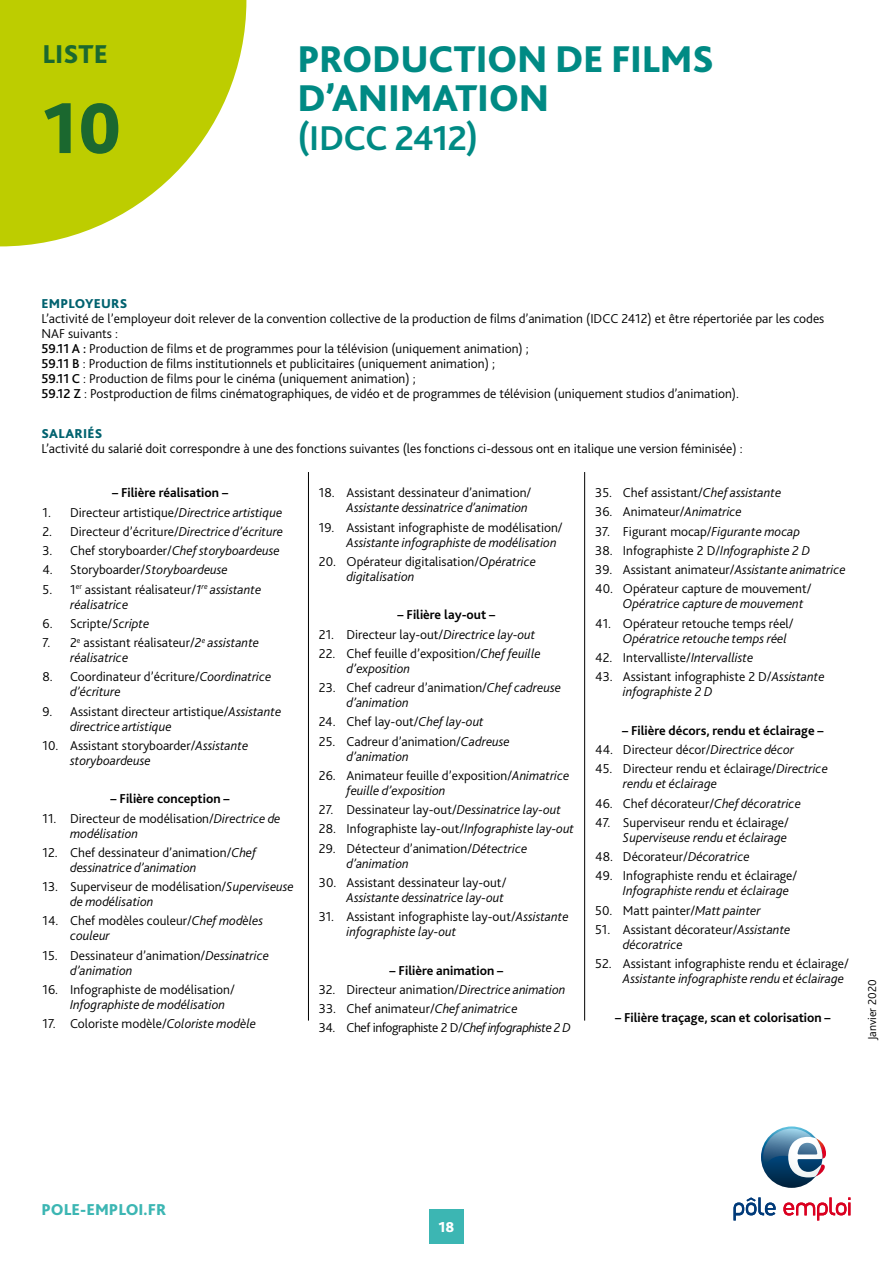
<style>
.page{position:relative;width:893px;height:1263px;background:#fff}
.page>*{position:absolute;margin:0;border:0;box-sizing:border-box;transform-origin:0 0}
.t1{font:800 75px "Bliss 2";color:#1b682f}
.t2{font:800 39px/39px "Bliss 2";letter-spacing:-.01em;color:#008a84}
.t3{font:700 36px "Bliss 2";letter-spacing:-.025em;color:#008a84}
.t4{font:800 27px "Bliss 2";color:#1b682f}
.t5{font:800 16.5px "Bliss 2";color:#3cb6b3}
.t6{font:800 15px "Bliss 2";color:#fff}
.t7{font:300 13.5px/15px "Bliss 2";color:#000}
.t8{font:italic 300 13.5px "Bliss 2";color:#000}
.t9{font:700 13.5px "Bliss 2";color:#000}
.t10{font:300 13.5px "Bliss 2";letter-spacing:-.03em;color:#000}
.t11{font:800 13.5px "Bliss 2";letter-spacing:.02em;color:#00626f}
.t12{font:300 12px "Bliss 2";color:#000}
.s1{font-weight:500}
.s2{font-style:italic}
</style>
<div class="page">
<div style="left:429px;top:1209px;width:34px;height:34px;background:#3cb6b3"></div>
<svg style="left:0;top:0;width:246px;height:246px;fill:#bdcd00"></svg>
<svg style="left:761px;top:1126px;width:61px;height:62px"></svg>
<svg style="left:763px;top:1128px;width:63px;height:49px"></svg>
<svg style="left:733px;top:1197px;width:43px;height:23px"></svg>
<svg style="left:783px;top:1197px;width:67px;height:23px"></svg>
<hr style="left:308px;top:472px;width:1px;height:548px;background:#000">
<hr style="left:584px;top:472px;width:1px;height:548px;background:#000">
<h3 class="t4" style="left:43px;top:37px;width:67px">LISTE</h3>
<h1 class="t1" style="left:43px;top:82px;width:81px">10</h1>
<h2 class="t2" style="left:298px;top:40px;width:418px">PRODUCTION DE FILMS<br>D’ANIMATION</h2>
<h3 class="t3" style="left:298px;top:116px;width:182px">(IDCC 2412)</h3>
<p class="t11" style="left:41px;top:295px;width:87px">EMPLOYEURS</p>
<p class="t7" style="left:41px;top:311px;width:784px">L’activité de l’employeur doit relever de la convention collective de la production de films d’animation (IDCC 2412) et être répertoriée par les codes NAF suivants :<br><span class="s1">59.11 A :</span> Production de films et de programmes pour la télévision (uniquement animation) ;<br><span class="s1">59.11 B</span> : Production de films institutionnels et publicitaires (uniquement animation) ;<br><span class="s1">59.11 C</span> : Production de films pour le cinéma (uniquement animation) ;<br><span class="s1">59.12 Z</span> : Postproduction de films cinématographiques, de vidéo et de programmes de télévision (uniquement studios d’animation).</p>
<p class="t11" style="left:41px;top:425px;width:62px">SALARIÉS</p>
<p class="t7" style="left:41px;top:441px;width:703px">L’activité du salarié doit correspondre à une des fonctions suivantes (les fonctions ci-dessous ont en italique une version féminisée) :</p>
<p class="t9" style="left:112px;top:484px;width:117px">– Filière réalisation –</p>
<p class="t7" style="left:43px;top:504px;width:241px">1. Directeur artistique/<span class="s2">Directrice artistique</span></p>
<p class="t7" style="left:43px;top:524px;width:242px">2. Directeur d’écriture/<span class="s2">Directrice d’écriture</span></p>
<p class="t7" style="left:43px;top:543px;width:239px">3. Chef storyboarder/<span class="s2">Chef storyboardeuse</span></p>
<p class="t7" style="left:43px;top:562px;width:187px">4. Storyboarder/<span class="s2">Storyboardeuse</span></p>
<p class="t7" style="left:70px;top:581px;width:193px;text-indent:-28px">5. 1<sup>er</sup> assistant réalisateur/<span class="s2">1</span><sup>re</sup> <span class="s2">assistante réalisatrice</span></p>
<p class="t7" style="left:43px;top:616px;width:108px">6. Scripte/<span class="s2">Scripte</span></p>
<p class="t7" style="left:70px;top:635px;width:191px;text-indent:-28px">7. 2<sup>e</sup> assistant réalisateur/<span class="s2">2</span><sup>e</sup> <span class="s2">assistante réalisatrice</span></p>
<p class="t7" style="left:70px;top:669px;width:203px;text-indent:-28px">8. Coordinateur d’écriture/<span class="s2">Coordinatrice d’écriture</span></p>
<p class="t7" style="left:70px;top:703px;width:213px;text-indent:-28px">9. Assistant directeur artistique/<span class="s2">Assistante directrice artistique</span></p>
<p class="t7" style="left:70px;top:738px;width:180px;text-indent:-28px">10. Assistant storyboarder/<span class="s2">Assistante storyboardeuse</span></p>
<p class="t9" style="left:111px;top:790px;width:121px">– Filière conception –</p>
<p class="t7" style="left:70px;top:810px;width:212px;text-indent:-28px">11. Directeur de modélisation/<span class="s2">Directrice de modélisation</span></p>
<p class="t7" style="left:70px;top:845px;width:188px;text-indent:-28px">12. Chef dessinateur d’animation/<span class="s2">Chef dessinatrice d’animation</span></p>
<p class="t7" style="left:70px;top:879px;width:225px;text-indent:-28px">13. Superviseur de modélisation/<span class="s2">Superviseuse de modélisation</span></p>
<p class="t7" style="left:70px;top:913px;width:195px;text-indent:-28px">14. Chef modèles couleur/<span class="s2">Chef modèles couleur</span></p>
<p class="t7" style="left:70px;top:947px;width:200px;text-indent:-28px">15. Dessinateur d’animation/<span class="s2">Dessinatrice d’animation</span></p>
<p class="t7" style="left:43px;top:982px;width:194px">16. Infographiste de modélisation/</p>
<p class="t8" style="left:70px;top:996px;width:156px">Infographiste de modélisation</p>
<p class="t7" style="left:43px;top:1016px;width:215px">17. Coloriste modèle/<span class="s2">Coloriste modèle</span></p>
<p class="t7" style="left:319px;top:485px;width:214px">18. Assistant dessinateur d’animation/</p>
<p class="t8" style="left:347px;top:499px;width:183px">Assistante dessinatrice d’animation</p>
<p class="t7" style="left:319px;top:519px;width:245px">19. Assistant infographiste de modélisation/</p>
<p class="t8" style="left:347px;top:534px;width:212px">Assistante infographiste de modélisation</p>
<p class="t7" style="left:347px;top:554px;width:191px;text-indent:-28px">20. Opérateur digitalisation/<span class="s2">Opératrice digitalisation</span></p>
<p class="t9" style="left:398px;top:606px;width:99px">– Filière lay-out –</p>
<p class="t7" style="left:319px;top:626px;width:218px">21. Directeur lay-out/<span class="s2">Directrice lay-out</span></p>
<p class="t7" style="left:347px;top:646px;width:196px;text-indent:-28px">22. Chef feuille d’exposition/<span class="s2">Chef feuille d’exposition</span></p>
<p class="t7" style="left:347px;top:680px;width:216px;text-indent:-28px">23. Chef cadreur d’animation/<span class="s2">Chef cadreuse d’animation</span></p>
<p class="t7" style="left:319px;top:714px;width:166px">24. Chef lay-out/<span class="s2">Chef lay-out</span></p>
<p class="t7" style="left:347px;top:733px;width:165px;text-indent:-28px">25. Cadreur d’animation/<span class="s2">Cadreuse d’animation</span></p>
<p class="t7" style="left:347px;top:768px;width:224px;text-indent:-28px">26. Animateur feuille d’exposition/<span class="s2">Animatrice feuille d’exposition</span></p>
<p class="t7" style="left:319px;top:802px;width:243px">27. Dessinateur lay-out/<span class="s2">Dessinatrice lay-out</span></p>
<p class="t7" style="left:319px;top:821px;width:257px">28. Infographiste lay-out/<span class="s2">Infographiste lay-out</span></p>
<p class="t7" style="left:347px;top:840px;width:182px;text-indent:-28px">29. Détecteur d’animation/<span class="s2">Détectrice d’animation</span></p>
<p class="t7" style="left:319px;top:875px;width:189px">30. Assistant dessinateur lay-out/</p>
<p class="t8" style="left:347px;top:889px;width:159px">Assistante dessinatrice lay-out</p>
<p class="t7" style="left:347px;top:909px;width:224px;text-indent:-28px">31. Assistant infographiste lay-out/<span class="s2">Assistante infographiste lay-out</span></p>
<p class="t9" style="left:390px;top:962px;width:115px">– Filière animation –</p>
<p class="t7" style="left:319px;top:982px;width:248px">32. Directeur animation/<span class="s2">Directrice animation</span></p>
<p class="t7" style="left:319px;top:1001px;width:200px">33. Chef animateur/<span class="s2">Chef animatrice</span></p>
<p class="t10" style="left:319px;top:1019px;width:253px">34. Chef infographiste 2 D/<span class="s2">Chef infographiste 2 D</span></p>
<p class="t7" style="left:595px;top:485px;width:188px">35. Chef assistant/<span class="s2">Chef assistante</span></p>
<p class="t7" style="left:595px;top:504px;width:148px">36. Animateur/<span class="s2">Animatrice</span></p>
<p class="t7" style="left:595px;top:524px;width:206px">37. Figurant mocap/<span class="s2">Figurante mocap</span></p>
<p class="t7" style="left:595px;top:543px;width:216px">38. Infographiste 2 D/<span class="s2">Infographiste 2 D</span></p>
<p class="t7" style="left:595px;top:562px;width:252px">39. Assistant animateur/<span class="s2">Assistante animatrice</span></p>
<p class="t7" style="left:595px;top:581px;width:218px">40. Opérateur capture de mouvement/</p>
<p class="t8" style="left:623px;top:596px;width:182px">Opératrice capture de mouvement</p>
<p class="t7" style="left:595px;top:616px;width:200px">41. Opérateur retouche temps réel/</p>
<p class="t8" style="left:623px;top:630px;width:165px">Opératrice retouche temps réel</p>
<p class="t7" style="left:595px;top:650px;width:160px">42. Intervalliste/<span class="s2">Intervalliste</span></p>
<p class="t7" style="left:623px;top:669px;width:203px;text-indent:-28px">43. Assistant infographiste 2 D/<span class="s2">Assistante infographiste 2 D</span></p>
<p class="t9" style="left:622px;top:722px;width:203px">– Filière décors, rendu et éclairage –</p>
<p class="t7" style="left:595px;top:742px;width:200px">44. Directeur décor/<span class="s2">Directrice décor</span></p>
<p class="t7" style="left:623px;top:761px;width:207px;text-indent:-28px">45. Directeur rendu et éclairage/<span class="s2">Directrice rendu et éclairage</span></p>
<p class="t7" style="left:595px;top:795px;width:207px">46. Chef décorateur/<span class="s2">Chef décoratrice</span></p>
<p class="t7" style="left:595px;top:815px;width:195px">47. Superviseur rendu et éclairage/</p>
<p class="t8" style="left:623px;top:829px;width:166px">Superviseuse rendu et éclairage</p>
<p class="t7" style="left:595px;top:849px;width:156px">48. Décorateur/<span class="s2">Décoratrice</span></p>
<p class="t7" style="left:595px;top:868px;width:203px">49. Infographiste rendu et éclairage/</p>
<p class="t8" style="left:623px;top:882px;width:168px">Infographiste rendu et éclairage</p>
<p class="t7" style="left:595px;top:902px;width:167px">50. Matt painter/<span class="s2">Matt painter</span></p>
<p class="t7" style="left:623px;top:922px;width:169px;text-indent:-28px">51. Assistant décorateur/<span class="s2">Assistante décoratrice</span></p>
<p class="t7" style="left:595px;top:956px;width:255px">52. Assistant infographiste rendu et éclairage/</p>
<p class="t8" style="left:623px;top:970px;width:223px">Assistante infographiste rendu et éclairage</p>
<p class="t9" style="left:615px;top:1009px;width:217px">– Filière traçage, scan et colorisation –</p>
<p class="t12" style="left:865px;top:1040px;width:62px;rotate:-90deg">Janvier 2020</p>
<p class="t5" style="left:41px;top:1200px;width:126px">POLE-EMPLOI.FR</p>
<p class="t6" style="left:438px;top:1217px;width:17px">18</p>
</div>
